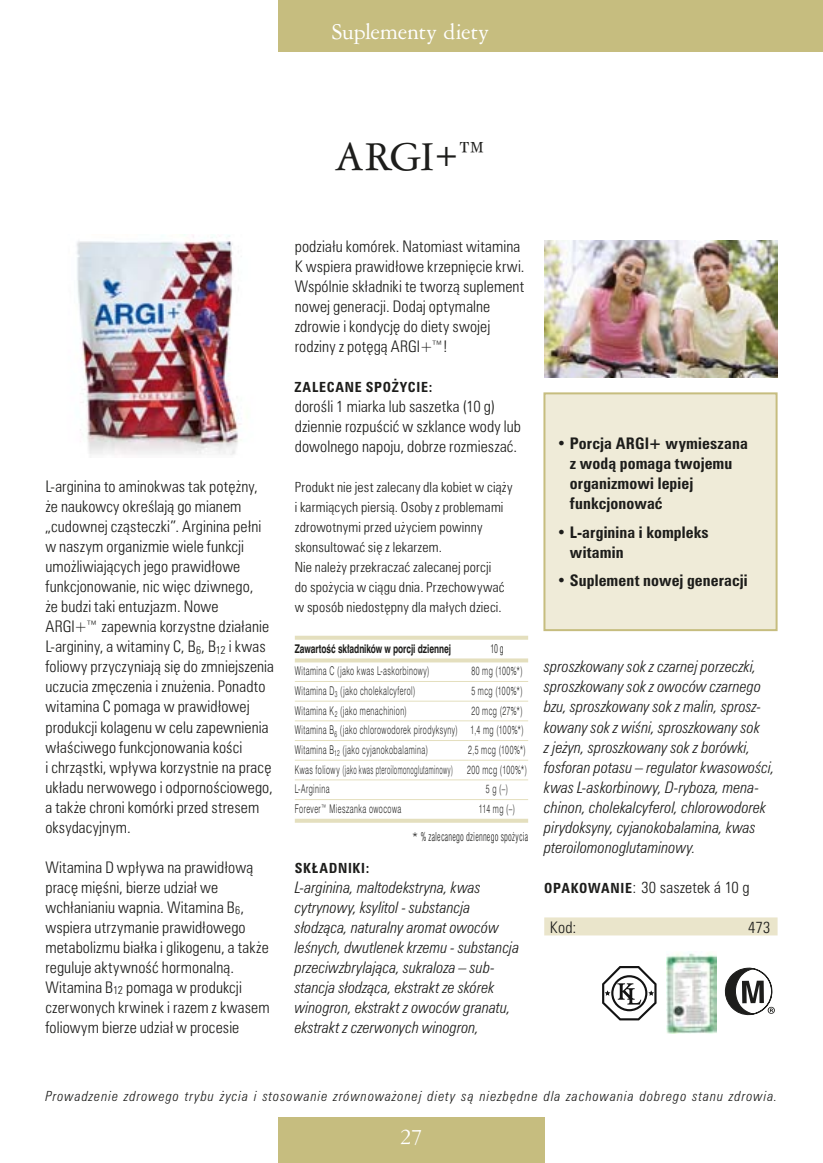
<style>
.page{position:relative;width:823px;height:1163px;background:#fff}
.page>*{position:absolute;margin:0;border:0;box-sizing:border-box;transform-origin:0 0}
.t1{font:44px "American Garamond PL";color:#1d1d1b}
.t2{font:24px "American Garamond PL";letter-spacing:-.015em;color:#fff}
.t3{font:300 condensed 16px/20px "Zurich PL";letter-spacing:.005em;color:#1d1d1b}
.t4{font:italic 300 condensed 16px/20px "Zurich PL";letter-spacing:.005em;color:#1d1d1b}
.t5{font:700 condensed 16px/20px "Zurich PL";letter-spacing:.01em;color:#1d1d1b}
.t6{font:300 condensed 14px/20px "Zurich PL";letter-spacing:.01em;color:#1d1d1b}
.t7{font:italic 300 condensed 14px "Zurich PL";letter-spacing:.065em;color:#1d1d1b}
.t8{font:700 condensed 14px "Zurich PL";letter-spacing:.05em;color:#1d1d1b}
.t9{font:300 12px/19.6px "Swiss 721 PL";letter-spacing:.06em;color:#1d1d1b;text-align:justify;scale:.6 1}
.t10{font:700 12px "Swiss 721 PL";letter-spacing:-.005em;color:#1d1d1b;scale:.7 1}
.t11{font:300 condensed 12px "Swiss 721 PL";letter-spacing:.025em;color:#1d1d1b;scale:.7 1}
.s1{font-weight:700;font-size:32px}
.s2{font-size:40px}
.s3{font-size:11.2px}
.s4{font-stretch:normal}
.s5{font-weight:700;font-size:14px}
</style>
<div class="page">
<div style="left:278px;top:0;width:544px;height:51px;background:#c6bd7f"></div>
<div style="left:278px;top:1117px;width:266px;height:45px;background:#c6bd7f"></div>
<svg style="left:294px;top:635px;width:234px;height:4px"></svg>
<svg style="left:294px;top:658px;width:234px;height:4px"></svg>
<hr style="left:294px;top:681px;width:234px;height:1px;background:#e4dfbe">
<hr style="left:294px;top:700px;width:234px;height:1px;background:#e4dfbe">
<hr style="left:294px;top:720px;width:234px;height:1px;background:#e4dfbe">
<hr style="left:294px;top:740px;width:234px;height:1px;background:#e4dfbe">
<hr style="left:294px;top:759px;width:234px;height:1px;background:#e4dfbe">
<hr style="left:294px;top:779px;width:234px;height:1px;background:#e4dfbe">
<hr style="left:294px;top:799px;width:234px;height:1px;background:#e4dfbe">
<svg style="left:294px;top:818px;width:234px;height:4px"></svg>
<div style="left:544px;top:917px;width:233px;height:18px;background:#eae5cb"></div>
<div style="left:544px;top:393px;width:232px;height:237px;background:#efebd8"></div>
<div style="left:543px;top:392px;width:234px;height:239px;border:2px solid #c6bd7f"></div>
<img style="left:544px;top:240px;width:233px;height:137px">
<img style="left:76px;top:234px;width:165px;height:221px">
<img style="left:666px;top:953px;width:50px;height:80px">
<svg style="left:602px;top:966px;width:54px;height:54px"></svg>
<svg style="left:724px;top:967px;width:50px;height:48px"></svg>
<h2 class="t2" style="left:331px;top:18px;width:159px">Suplementy diety</h2>
<h1 class="t1" style="left:334px;top:131px;width:155px">ARGI<span class="s1">+</span><span class="s2">™</span></h1>
<p class="t3" style="left:45px;top:476px;width:230px">L-arginina to aminokwas tak pot´˝ny, ˝e naukowcy okreÊlajà go mianem „cudownej czàsteczki”. Arginina pełni w naszym organizmie wiele funkcji umo˝liwiajàcych jego prawidłowe funkcjonowanie, nic wi´c dziwnego,<br>˝e budzi taki entuzjazm. Nowe ARGI+™ zapewnia korzystne działanie L-argininy, a witaminy C, B<span class="s3">6</span>, B<span class="s3">12</span> i kwas foliowy przyczyniajà si´ do zmniejszenia uczucia zm´czenia i znu˝enia. Ponadto witamina C pomaga w prawidłowej produkcji kolagenu w celu zapewnienia właÊciwego funkcjonowania koÊci<br>i chrzàstki, wpływa korzystnie na prac´ układu nerwowego i odpornoÊciowego, a tak˝e chroni komórki przed stresem oksydacyjnym.</p>
<p class="t3" style="left:45px;top:856px;width:225px">Witamina D wpływa na prawidłowà prac´ mi´Êni, bierze udział we wchłanianiu wapnia. Witamina B<span class="s3">6</span>, wspiera utrzymanie prawidłowego metabolizmu białka i glikogenu, a tak˝e reguluje aktywnoÊç hormonalnà.<br>Witamina B<span class="s3">12</span> pomaga w produkcji czerwonych krwinek i razem z kwasem foliowym bierze udział w procesie</p>
<p class="t3" style="left:294px;top:236px;width:231px">podziału komórek. Natomiast witamina K wspiera prawidłowe krzepni´cie krwi.<br>Wspólnie składniki te tworzà suplement nowej generacji. Dodaj optymalne zdrowie i kondycj´ do diety swojej rodziny z pot´gà ARGI+™!</p>
<p class="t8" style="left:294px;top:379px;width:139px">ZALECANE SPO˚YCIE:</p>
<p class="t3" style="left:294px;top:396px;width:228px">doroÊli 1 miarka lub saszetka (10 g) dziennie rozpuÊciç w szklance wody lub dowolnego napoju, dobrze rozmieszaç.</p>
<p class="t6" style="left:294px;top:477px;width:219px">Produkt nie jest zalecany dla kobiet w cià˝y i karmiàcych piersià. Osoby z problemami zdrowotnymi przed u˝yciem powinny skonsultowaç si´ z lekarzem.<br>Nie nale˝y przekraczaç zalecanej porcji<br>do spo˝ycia w ciàgu dnia. Przechowywaç w sposób niedost´pny dla małych dzieci.</p>
<p class="t10" style="left:294px;top:641px;width:224px">ZawartoÊç sk∏adników w porcji dziennej</p>
<p class="t11" style="left:490px;top:641px;width:20px">10 g</p>
<p class="t9" style="left:294px;top:661px;width:226px">Witamina C (jako kwas L-askorbinowy)</p>
<p class="t9" style="left:471px;top:661px;width:87px">80 mg (100%*)</p>
<p class="t9" style="left:294px;top:680px;width:202px">Witamina D<sub>3</sub> (jako cholekalcyferol)</p>
<p class="t9" style="left:471px;top:680px;width:87px">5 mcg (100%*)</p>
<p class="t9" style="left:294px;top:700px;width:188px">Witamina K<sub>2</sub> (jako menachinion)</p>
<p class="t9" style="left:294px;top:700px;width:382px;text-indent:176px">20 mcg (27%*)<br>Witamina B<sub>6</sub> (jako chlorowodorek pirodyksyny) 1,4 mg (100%*)<br>Witamina B<sub>12</sub> (jako cyjanokobalamina)</p>
<p class="t9" style="left:294px;top:739px;width:388px;text-indent:173px">2,5 mcg (100%*)<br>Kwas foliowy (jako kwas pteroilomonoglutaminowy) 200 mcg (100%*)<br>L-Arginina</p>
<p class="t9" style="left:485px;top:779px;width:39px">5 g (–)</p>
<p class="t9" style="left:294px;top:798px;width:179px">Forever™ Mieszanka owocowa</p>
<p class="t9" style="left:478px;top:798px;width:62px">114 mg (–)</p>
<p class="t11" style="left:412px;top:829px;width:167px"><span class="s4">*</span> % zalecanego dziennego spo˝ycia</p>
<p class="t8" style="left:294px;top:859px;width:76px">SK¸ADNIKI:</p>
<p class="t4" style="left:294px;top:876px;width:226px">L-arginina, maltodekstryna, kwas cytrynowy, ksylitol - substancja słodzàca, naturalny aromat owoców leÊnych, dwutlenek krzemu - substancja przeciwzbrylajàca, sukraloza – sub&shy;stancja słodzàca, ekstrakt ze skórek winogron, ekstrakt z owoców granatu, ekstrakt z czerwonych winogron,</p>
<p class="t5" style="left:569px;top:433px;width:179px;text-indent:-13px">• Porcja ARGI+ wymieszana z wodà pomaga twojemu organizmowi lepiej funkcjonowaç</p>
<p class="t5" style="left:569px;top:522px;width:140px;text-indent:-13px">• L-arginina i kompleks witamin</p>
<p class="t5" style="left:556px;top:570px;width:192px">• Suplement nowej generacji</p>
<p class="t4" style="left:544px;top:656px;width:232px">sproszkowany sok z czarnej porzeczki, sproszkowany sok z owoców czarnego bzu, sproszkowany sok z malin, sprosz&shy;kowany sok z wiÊni, sproszkowany sok<br>z je˝yn, sproszkowany sok z borówki, fosforan potasu – regulator kwasowoÊci, kwas L-askorbinowy, D-ryboza, mena&shy;chinon, cholekalcyferol, chlorowodorek pirydoksyny, cyjanokobalamina, kwas pteroilomonoglutaminowy.</p>
<p class="t3" style="left:544px;top:876px;width:207px"><span class="s5">OPAKOWANIE</span>: 30 saszetek á 10 g</p>
<p class="t3" style="left:549px;top:916px;width:28px">Kod:</p>
<p class="t3" style="left:747px;top:916px;width:24px">473</p>
<p class="t7" style="left:45px;top:1087px;width:733px">Prowadzenie zdrowego trybu ˝ycia i stosowanie zrównowa˝onej diety sà niezb´dne dla zachowania dobrego stanu zdrowia.</p>
<h2 class="t2" style="left:399px;top:1121px;width:25px">27</h2>
</div>
